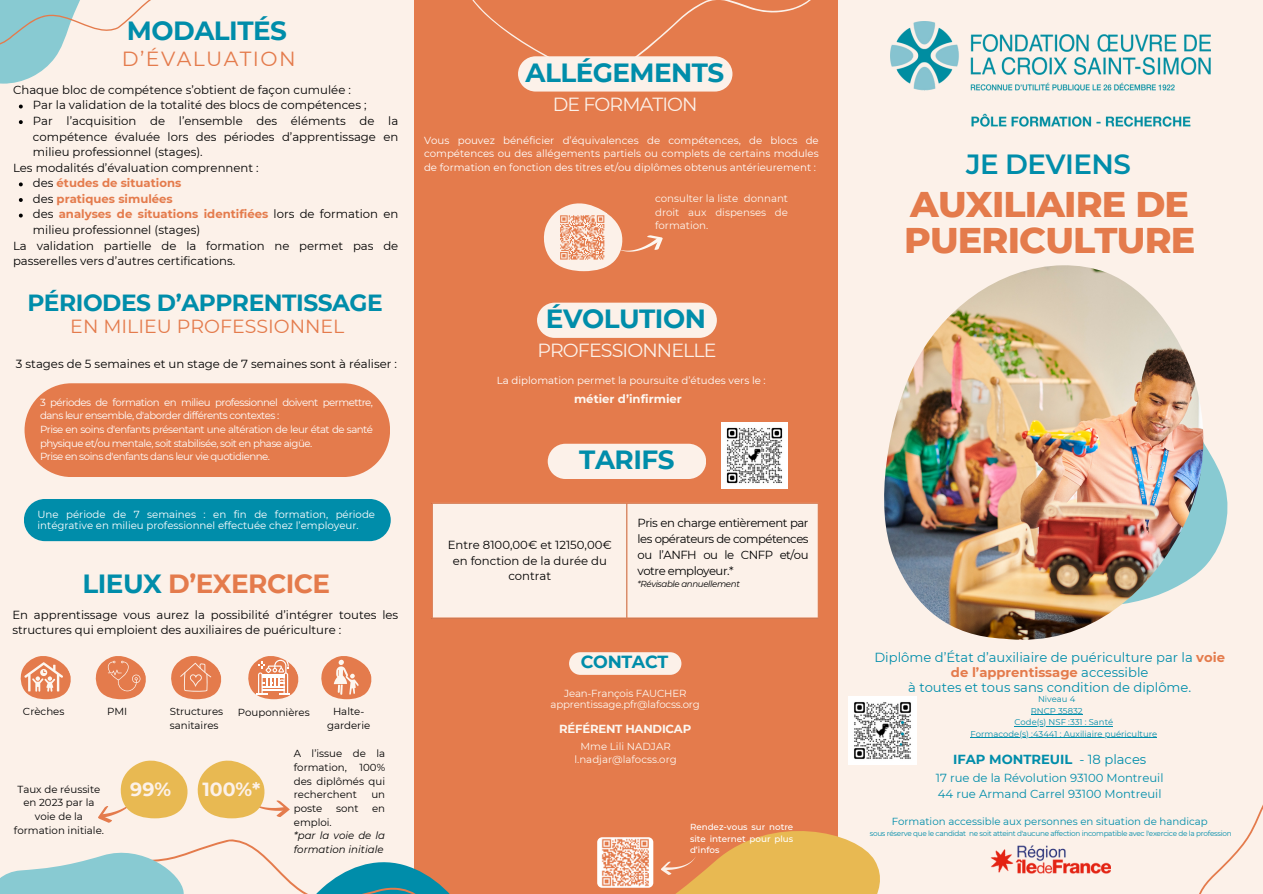
<style>
.page{position:relative;width:1263px;height:894px;background:#fff}
.page>*{position:absolute;margin:0;border:0;box-sizing:border-box;transform-origin:0 0}
.t1{font:800 36.45px/36px "Montserrat";letter-spacing:-.025em;color:#e47b4c}
.t2{font:600 27.75px "Montserrat";letter-spacing:-.02em;color:#008daa}
.t3{font:700 26.25px "Montserrat";letter-spacing:-.02em;color:#008daa}
.t4{font:700 26.25px "Montserrat";letter-spacing:-.02em;color:#e47b4c}
.t5{font:700 23.4px "Montserrat";letter-spacing:-.02em;color:#008daa}
.t6{font:20.4px "Montserrat";letter-spacing:.07em;color:#e47b4c}
.t7{font:700 19.05px "Montserrat";color:#fcf1e9}
.t8{font:18.9px "Montserrat";letter-spacing:-.045em;color:#fcf1e9}
.t9{font:18.9px "Montserrat";color:#e47b4c}
.t10{font:700 17.55px "Montserrat";letter-spacing:-.02em;color:#008daa}
.t11{font:13.2px/15.3px "Montserrat";color:#008daa;text-align:center}
.t12{font:700 13.2px "Montserrat";color:#008daa}
.t13{font:11.7px/15.9px "Montserrat";color:#000}
.t14{font:11.7px "Montserrat";color:#008daa}
.t15{font:700 11.7px "Montserrat";color:#e47b4c}
.t16{font:700 11.7px "Montserrat";color:#fdf7f0}
.t17{font:700 11.7px "Montserrat";letter-spacing:-.02em;color:#fdf7f0}
.t18{font:10.2px/13.6px "Montserrat";letter-spacing:-.05em;color:#fff}
.t19{font:10.2px/13.6px "Montserrat";color:#000;text-align:center}
.t20{font:10.2px/11.1px "Montserrat";color:#fff}
.t21{font:10.2px/13.6px "Montserrat";color:#fdf7f0;text-align:justify}
.t22{font:10.2px "Montserrat";color:#008daa}
.t23{font:10.2px "Montserrat";letter-spacing:-.02em;color:#fdf7f0}
.t24{font:italic 10.2px/13.6px "Montserrat";color:#000}
.t25{font:500 8.7px/11.7px "Montserrat";color:#fff;text-align:justify}
.t26{font:italic 8.7px "Montserrat";letter-spacing:-.04em;color:#000}
.t27{font:8.4px "Montserrat";color:#008daa}
.t28{font:7.35px "Montserrat";letter-spacing:-.04em;color:#008daa}
.s1{font-weight:400;color:#000}
.s2{font-weight:700;color:#e47b4c}
.s3{color:#008daa}
.s4{font-weight:400}
</style>
<div class="page">
<div style="left:0;top:0;width:1263px;height:893px;background:#fcf1e9"></div>
<div style="left:414px;top:0;width:423px;height:893px;background:#e47b4c"></div>
<svg style="left:1199px;top:804px;width:64px;height:89px"></svg>
<svg style="left:472px;top:0;width:366px;height:135px"></svg>
<svg style="left:95px;top:656px;width:51px;height:44px"></svg>
<svg style="left:171px;top:656px;width:51px;height:44px"></svg>
<svg style="left:537px;top:302px;width:180px;height:36px;background:#fae9df"></svg>
<svg style="left:548px;top:443px;width:158px;height:36px;background:#fae9de"></svg>
<svg style="left:1007px;top:431px;width:221px;height:209px"></svg>
<img style="left:884px;top:265px;width:319px;height:374px">
<svg style="left:569px;top:652px;width:112px;height:22px;background:#faebe1"></svg>
<svg style="left:20px;top:656px;width:51px;height:44px"></svg>
<svg style="left:248px;top:656px;width:51px;height:44px"></svg>
<svg style="left:321px;top:656px;width:51px;height:44px"></svg>
<div style="left:433px;top:503px;width:385px;height:114px;background:#fcf1e9"></div>
<hr style="left:626px;top:503px;width:1px;height:114px;background:#e47b4c">
<div style="left:24px;top:499px;width:367px;height:42px;background:#008daa;border-radius:21px"></div>
<div style="left:25px;top:383px;width:365px;height:94px;background:#e47b4c"></div>
<div style="left:518px;top:56px;width:214px;height:35px;background:#fcf1e9"></div>
<svg style="left:0;top:0;width:151px;height:84px"></svg>
<svg style="left:544px;top:203px;width:119px;height:69px"></svg>
<img style="left:891px;top:21px;width:319px;height:106px">
<img style="left:990px;top:845px;width:121px;height:29px">
<img style="left:849px;top:696px;width:67px;height:68px">
<svg style="left:19px;top:105px;width:4px;height:3px"></svg>
<svg style="left:19px;top:120px;width:4px;height:4px"></svg>
<svg style="left:19px;top:182px;width:4px;height:4px"></svg>
<svg style="left:19px;top:198px;width:4px;height:4px"></svg>
<svg style="left:19px;top:213px;width:4px;height:4px"></svg>
<hr style="left:1031px;top:714px;width:52px;height:1px;background:#008daa">
<hr style="left:1014px;top:725px;width:99px;height:1px;background:#008daa">
<hr style="left:970px;top:737px;width:187px;height:1px;background:#008daa">
<svg style="left:0;top:743px;width:902px;height:150px"></svg>
<img style="left:722px;top:422px;width:66px;height:66px">
<p class="t3" style="left:127px;top:15px;width:161px">MODALITÉS</p>
<p class="t6" style="left:122px;top:46px;width:175px">D’ÉVALUATION</p>
<p class="t13" style="left:13px;top:82px;width:339px">Chaque bloc de compétence s’obtient de façon cumulée :</p>
<p class="t13" style="left:33px;top:97px;width:335px">Par la validation de la totalité des blocs de compétences ;</p>
<p class="t13" style="left:33px;top:113px;width:367px;text-align:justify">Par l’acquisition de l’ensemble des éléments de la compétence évaluée lors des périodes d’apprentissage en milieu professionnel (stages).</p>
<p class="t13" style="left:13px;top:159px;width:247px">Les modalités d’évaluation comprennent :</p>
<p class="t15" style="left:33px;top:176px;width:150px"><span class="s1">des</span> études de situations</p>
<p class="t15" style="left:33px;top:191px;width:141px"><span class="s1">des</span> pratiques simulées</p>
<p class="t13" style="left:33px;top:206px;width:367px">des <span class="s2">analyses de situations identifiées</span> lors de formation en milieu professionnel (stages)</p>
<p class="t13" style="left:13px;top:237px;width:387px">La validation partielle de la formation ne permet pas de passerelles vers d’autres certifications.</p>
<p class="t5" style="left:27px;top:288px;width:357px">PÉRIODES D’APPRENTISSAGE</p>
<p class="t9" style="left:70px;top:315px;width:276px">EN MILIEU PROFESSIONNEL</p>
<h6 class="t13" style="left:16px;top:355px;width:383px">3 stages de 5 semaines et un stage de 7 semaines sont à réaliser :</h6>
<h2 class="t18" style="left:40px;top:395px;width:335px">3 périodes de formation en milieu professionnel doivent permettre, dans leur ensemble, d'aborder différents contextes :</h2>
<p class="t18" style="left:40px;top:422px;width:335px">Prise en soins d'enfants présentant une altération de leur état de santé physique et/ou mentale, soit stabilisée, soit en phase aigüe.</p>
<p class="t18" style="left:40px;top:449px;width:232px">Prise en soins d'enfants dans leur vie quotidienne.</p>
<p class="t20" style="left:38px;top:509px;width:339px">Une période de 7 semaines : en fin de formation, période intégrative en milieu professionnel effectuée chez l’employeur.</p>
<p class="t4" style="left:82px;top:567px;width:249px"><span class="s3">LIEUX</span> D’EXERCICE</p>
<p class="t13" style="left:12px;top:606px;width:387px">En apprentissage vous aurez la possibilité d’intégrer toutes les structures qui emploient des auxiliaires de puériculture :</p>
<h2 class="t19" style="left:23px;top:704px;width:43px">Crèches</h2>
<p class="t19" style="left:107px;top:704px;width:22px">PMI</p>
<p class="t19" style="left:170px;top:704px;width:55px;text-align:left">Structures sanitaires</p>
<p class="t19" style="left:238px;top:705px;width:73px">Pouponnières</p>
<p class="t19" style="left:327px;top:704px;width:45px">Halte&shy;garderie</p>
<h4 class="t19" style="left:14px;top:782px;width:92px">Taux de réussite en 2023 par la voie de la formation initiale.</h4>
<p class="t7" style="left:130px;top:777px;width:42px">99%</p>
<p class="t7" style="left:202px;top:777px;width:60px">100%*</p>
<p class="t19" style="left:294px;top:746px;width:93px;text-align:justify">A l’issue de la formation, 100% des diplômés qui recherchent</p>
<p class="t19" style="left:371px;top:787px;width:15px">un</p>
<p class="t19" style="left:294px;top:801px;width:30px">poste</p>
<p class="t19" style="left:336px;top:801px;width:24px">sont</p>
<p class="t19" style="left:372px;top:801px;width:15px">en</p>
<p class="t19" style="left:294px;top:814px;width:39px">emploi.</p>
<p class="t24" style="left:294px;top:828px;width:93px">*par la voie de la formation initiale</p>
<p class="t3" style="left:525px;top:56px;width:200px">ALLÉGEMENTS</p>
<p class="t8" style="left:553px;top:92px;width:146px">DE FORMATION</p>
<p class="t18" style="left:424px;top:133px;width:396px;text-align:justify">Vous pouvez bénéficier d’équivalences de compétences, de blocs de compétences ou des allégements partiels ou complets de certains modules de formation en fonction des titres et/ou diplômes obtenus antérieurement :</p>
<h2 class="t21" style="left:655px;top:191px;width:134px">consulter la liste donnant droit aux dispenses de formation.</h2>
<p class="t3" style="left:546px;top:302px;width:161px">ÉVOLUTION</p>
<p class="t8" style="left:537px;top:339px;width:181px">PROFESSIONNELLE</p>
<p class="t20" style="left:497px;top:374px;width:270px">La diplomation permet la poursuite d’études vers le :</p>
<p class="t16" style="left:574px;top:391px;width:109px">métier d’infirmier</p>
<h2 class="t3" style="left:579px;top:443px;width:97px">TARIFS</h2>
<p class="t13" style="left:448px;top:536px;width:166px;text-align:center">Entre 8100,00€ et 12150,00€ en fonction de la durée du contrat</p>
<p class="t13" style="left:637px;top:514px;width:173px;text-align:justify">Pris en charge entièrement par les opérateurs de compétences ou l’ANFH ou le CNFP et/ou votre employeur.*</p>
<p class="t26" style="left:637px;top:578px;width:104px">*Révisable annuellement</p>
<h4 class="t10" style="left:581px;top:651px;width:89px">CONTACT</h4>
<p class="t23" style="left:564px;top:686px;width:124px">Jean-François FAUCHER</p>
<p class="t23" style="left:551px;top:698px;width:151px">apprentissage.pfr@lafocss.org</p>
<p class="t17" style="left:559px;top:721px;width:134px">RÉFÉRENT HANDICAP</p>
<p class="t21" style="left:580px;top:738px;width:92px">Mme Lili NADJAR</p>
<p class="t21" style="left:574px;top:752px;width:104px">l.nadjar@lafocss.org</p>
<p class="t25" style="left:690px;top:820px;width:105px">Rendez-vous sur notre site internet pour plus d’infos</p>
<h2 class="t2" style="left:966px;top:147px;width:166px">JE DEVIENS</h2>
<h4 class="t1" style="left:904px;top:185px;width:293px">AUXILIAIRE DE<br>PUERICULTURE</h4>
<p class="t11" style="left:874px;top:649px;width:352px">Diplôme d’État d’auxiliaire de puériculture par la <span class="s2">voie de l’apprentissage</span> accessible</p>
<p class="t11" style="left:908px;top:679px;width:285px">à toutes et tous sans condition de diplôme.</p>
<p class="t27" style="left:1038px;top:694px;width:39px">Niveau 4</p>
<p class="t27" style="left:1031px;top:705px;width:53px">RNCP 35832</p>
<h3 class="t27" style="left:1014px;top:716px;width:100px">Code(s) NSF :331 : Santé</h3>
<h4 class="t27" style="left:970px;top:728px;width:188px">Formacode(s) :43441 : Auxiliaire puériculture</h4>
<p class="t14" style="left:936px;top:770px;width:229px">17 rue de la Révolution 93100 Montreuil</p>
<p class="t14" style="left:938px;top:786px;width:225px">44 rue Armand Carrel 93100 Montreuil</p>
<h1 class="t12" style="left:953px;top:751px;width:195px">IFAP MONTREUIL <span class="s4">- 18 places</span></h1>
<p class="t22" style="left:892px;top:814px;width:318px">Formation accessible aux personnes en situation de handicap</p>
<p class="t28" style="left:870px;top:828px;width:363px">sous réserve que le candidat ne soit atteint d'aucune affection incompatible avec l'exercice de la profession</p>
</div>
